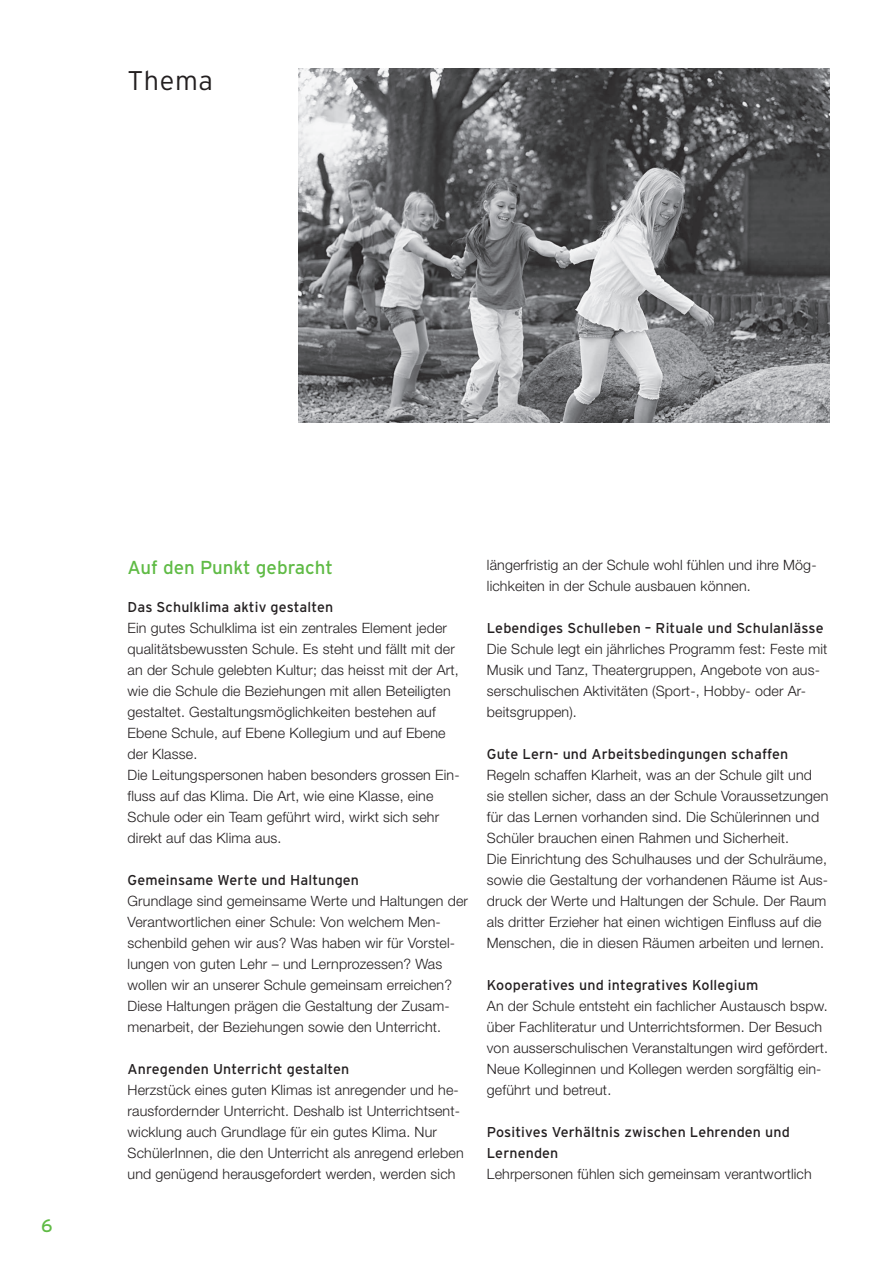
<style>
.page{position:relative;width:893px;height:1263px;background:#fff}
.page>*{position:absolute;margin:0;border:0;box-sizing:border-box;transform-origin:0 0}
.t1{font:300 27px "Interstate";letter-spacing:.025em;color:#231f20}
.t2{font:18.75px "Interstate";color:#60bb46}
.t3{font:18px "Interstate";color:#60bb46}
.t4{font:300 14.25px/21px "Helvetica Neue LT Std";letter-spacing:.01em;color:#231f20}
.t5{font:14.25px/21px "Interstate";letter-spacing:.01em;color:#231f20}
</style>
<div class="page">
<img style="left:299px;top:68px;width:530px;height:355px">
<h1 class="t1" style="left:128px;top:65px;width:87px">Thema</h1>
<p class="t3" style="left:41px;top:1215px;width:13px">6</p>
<h2 class="t2" style="left:128px;top:557px;width:207px">Auf den Punkt gebracht</h2>
<p class="t5" style="left:128px;top:596px;width:207px">Das Schulklima aktiv gestalten</p>
<p class="t4" style="left:128px;top:617px;width:334px">Ein gutes Schulklima ist ein zentrales Element jeder qualitätsbewussten Schule. Es steht und fällt mit der an der Schule gelebten Kultur; das heisst mit der Art, wie die Schule die Beziehungen mit allen Beteiligten gestaltet. Gestaltungsmöglichkeiten bestehen auf Ebene Schule, auf Ebene Kollegium und auf Ebene der Klasse.<br>Die Leitungspersonen haben besonders grossen Ein&shy;fluss auf das Klima. Die Art, wie eine Klasse, eine Schule oder ein Team geführt wird, wirkt sich sehr direkt auf das Klima aus.</p>
<p class="t5" style="left:128px;top:869px;width:233px">Gemeinsame Werte und Haltungen</p>
<p class="t4" style="left:128px;top:890px;width:342px">Grundlage sind gemeinsame Werte und Haltungen der Verantwortlichen einer Schule: Von welchem Men&shy;schenbild gehen wir aus? Was haben wir für Vorstel&shy;lungen von guten Lehr – und Lernprozessen? Was wollen wir an unserer Schule gemeinsam erreichen?<br>Diese Haltungen prägen die Gestaltung der Zusam&shy;menarbeit, der Beziehungen sowie den Unterricht.</p>
<p class="t5" style="left:128px;top:1058px;width:223px">Anregenden Unterricht gestalten</p>
<p class="t4" style="left:128px;top:1079px;width:338px">Herzstück eines guten Klimas ist anregender und he&shy;rausfordernder Unterricht. Deshalb ist Unterrichtsent&shy;wicklung auch Grundlage für ein gutes Klima. Nur SchülerInnen, die den Unterricht als anregend erleben und genügend herausgefordert werden, werden sich</p>
<p class="t4" style="left:487px;top:554px;width:331px">längerfristig an der Schule wohl fühlen und ihre Mög&shy;lichkeiten in der Schule ausbauen können.</p>
<p class="t5" style="left:487px;top:617px;width:338px">Lebendiges Schulleben – Rituale und Schulanlässe</p>
<p class="t4" style="left:487px;top:638px;width:342px">Die Schule legt ein jährliches Programm fest: Feste mit Musik und Tanz, Theatergruppen, Angebote von aus&shy;serschulischen Aktivitäten (Sport-, Hobby- oder Ar&shy;beitsgruppen).</p>
<p class="t5" style="left:487px;top:743px;width:303px">Gute Lern- und Arbeitsbedingungen schaffen</p>
<p class="t4" style="left:487px;top:764px;width:343px">Regeln schaffen Klarheit, was an der Schule gilt und sie stellen sicher, dass an der Schule Voraussetzungen für das Lernen vorhanden sind. Die Schülerinnen und Schüler brauchen einen Rahmen und Sicherheit.<br>Die Einrichtung des Schulhauses und der Schulräume, sowie die Gestaltung der vorhandenen Räume ist Aus&shy;druck der Werte und Haltungen der Schule. Der Raum als dritter Erzieher hat einen wichtigen Einfluss auf die Menschen, die in diesen Räumen arbeiten und lernen.</p>
<p class="t5" style="left:487px;top:974px;width:273px">Kooperatives und integratives Kollegium</p>
<p class="t4" style="left:487px;top:995px;width:343px">An der Schule entsteht ein fachlicher Austausch bspw. über Fachliteratur und Unterrichtsformen. Der Besuch von ausserschulischen Veranstaltungen wird gefördert.<br>Neue Kolleginnen und Kollegen werden sorgfältig ein&shy;geführt und betreut.</p>
<p class="t5" style="left:487px;top:1121px;width:304px">Positives Verhältnis zwischen Lehrenden und<br>Lernenden</p>
<p class="t4" style="left:487px;top:1163px;width:326px">Lehrpersonen fühlen sich gemeinsam verantwortlich</p>
</div>
